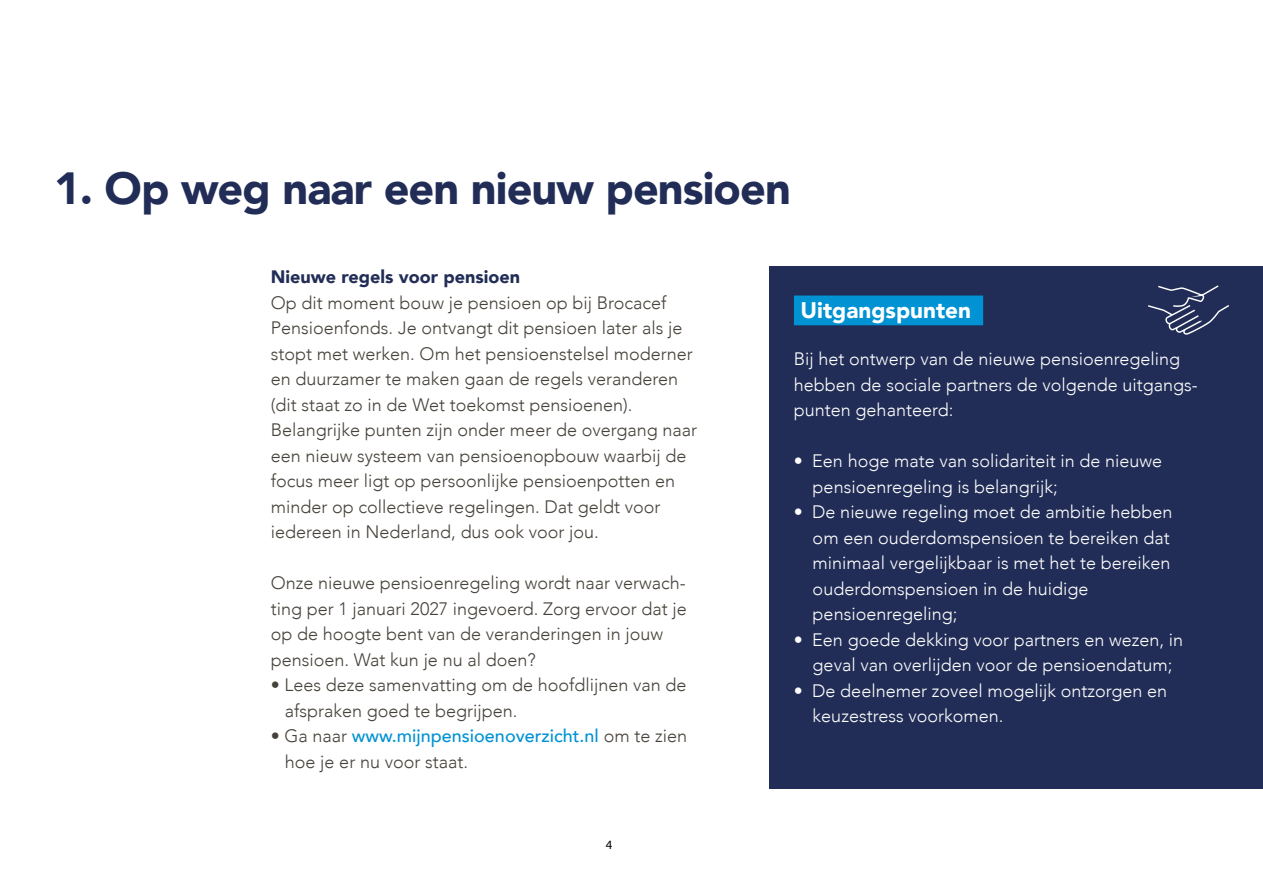
<style>
.page{position:relative;width:1263px;height:893px;background:#fff}
.page>*{position:absolute;margin:0;border:0;box-sizing:border-box;transform-origin:0 0}
.t1{font:900 45px "Avenir";letter-spacing:-.02em;color:#212d56}
.t2{font:900 22.5px "Avenir";color:#fff}
.t3{font:300 18px/25.5px "Avenir";color:#46413a}
.t4{font:300 18px/25.5px "Avenir";color:#fff}
.t5{font:900 18px "Avenir";color:#212d56}
.t6{font:12.75px "Myriad Pro";color:#000}
.s1{font-weight:500;color:#0092d3}
</style>
<div class="page">
<div style="left:770px;top:266px;width:493px;height:523px;background:#212d56"></div>
<div style="left:794px;top:296px;width:189px;height:29px;background:#0092d3"></div>
<svg style="left:1148px;top:285px;width:81px;height:50px"></svg>
<h1 class="t1" style="left:54px;top:150px;width:738px">1. Op weg naar een nieuw pensioen</h1>
<p class="t5" style="left:271px;top:261px;width:251px">Nieuwe regels voor pensioen</p>
<p class="t3" style="left:271px;top:290px;width:428px">Op dit moment bouw je pensioen op bij Brocacef Pensioenfonds. Je ontvangt dit pensioen later als je stopt met werken. Om het pensioenstelsel moderner en duurzamer te maken gaan de regels veranderen (dit staat zo in de Wet toekomst pensioenen).<br>Belangrijke punten zijn onder meer de overgang naar een nieuw systeem van pensioenopbouw waarbij de focus meer ligt op persoonlijke pensioenpotten en minder op collectieve regelingen. Dat geldt voor iedereen in Nederland, dus ook voor jou.</p>
<p class="t3" style="left:271px;top:570px;width:418px">Onze nieuwe pensioenregeling wordt naar verwach&shy;ting per 1 januari 2027 ingevoerd. Zorg ervoor dat je op de hoogte bent van de veranderingen in jouw pensioen. Wat kun je nu al doen?</p>
<p class="t3" style="left:285px;top:672px;width:403px;text-indent:-14px">• Lees deze samenvatting om de hoofdlijnen van de afspraken goed te begrijpen.</p>
<p class="t3" style="left:285px;top:723px;width:404px;text-indent:-14px">• Ga naar <span class="s1">www.mijnpensioenoverzicht.nl</span> om te zien hoe je er nu voor staat.</p>
<p class="t6" style="left:606px;top:836px;width:8px">4</p>
<p class="t2" style="left:801px;top:291px;width:172px">Uitgangspunten</p>
<p class="t4" style="left:794px;top:346px;width:405px">Bij het ontwerp van de nieuwe pensioenregeling hebben de sociale partners de volgende uitgangs&shy;punten gehanteerd:</p>
<p class="t4" style="left:813px;top:448px;width:351px;text-indent:-19px">• Een hoge mate van solidariteit in de nieuwe pensioenregeling is belangrijk;</p>
<p class="t4" style="left:813px;top:499px;width:361px;text-indent:-19px">• De nieuwe regeling moet de ambitie hebben om een ouderdomspensioen te bereiken dat minimaal vergelijkbaar is met het te bereiken ouderdomspensioen in de huidige pensioenregeling;</p>
<p class="t4" style="left:794px;top:627px;width:391px;text-align:center">• Een goede dekking voor partners en wezen, in geval van overlijden voor de pensioendatum;</p>
<p class="t4" style="left:813px;top:678px;width:356px;text-indent:-19px">• De deelnemer zoveel mogelijk ontzorgen en keuzestress voorkomen.</p>
</div>
